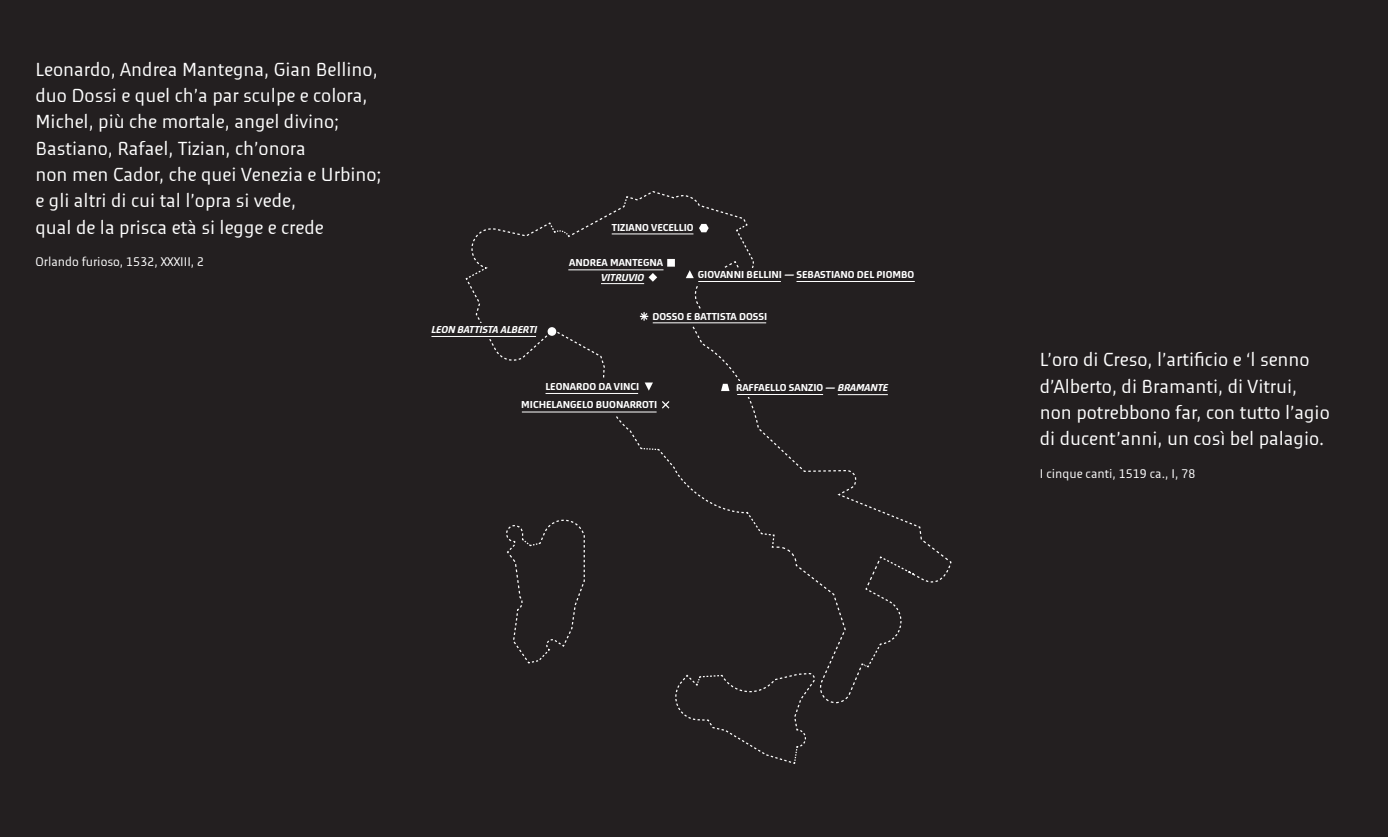
<style>
.page{position:relative;width:1388px;height:837px;background:#fff}
.page>*{position:absolute;margin:0;border:0;box-sizing:border-box;transform-origin:0 0}
.t1{font:18.75px/26.2px "Meran Pro";color:#fff}
.t2{font:12.5px "Meran Pro";color:#fff}
.t3{font:700 10px "Meran Pro";color:#fff}
.t4{font:italic 700 10px "Meran Pro";color:#fff}
.s1{font-style:italic}
</style>
<div class="page">
<div style="left:0;top:0;width:1388px;height:836px;background:#231f20"></div>
<svg style="left:465px;top:191px;width:487px;height:573px"></svg>
<div style="left:418px;top:323px;width:123px;height:16px;background:#231f20"></div>
<div style="left:517px;top:378px;width:123px;height:37px;background:#231f20"></div>
<div style="left:738px;top:381px;width:123px;height:15px;background:#231f20"></div>
<div style="left:696px;top:268px;width:128px;height:16px;background:#231f20"></div>
<div style="left:653px;top:310px;width:123px;height:15px;background:#231f20"></div>
<hr style="left:612px;top:233px;width:81px;height:1px;background:#fff">
<hr style="left:601px;top:283px;width:43px;height:1px;background:#fff">
<hr style="left:568px;top:269px;width:95px;height:1px;background:#fff">
<hr style="left:431px;top:336px;width:105px;height:1px;background:#fff">
<hr style="left:698px;top:281px;width:83px;height:1px;background:#fff">
<hr style="left:653px;top:322px;width:113px;height:1px;background:#fff">
<hr style="left:737px;top:394px;width:86px;height:1px;background:#fff">
<hr style="left:838px;top:394px;width:50px;height:1px;background:#fff">
<hr style="left:796px;top:281px;width:118px;height:1px;background:#fff">
<hr style="left:545px;top:393px;width:93px;height:1px;background:#fff">
<hr style="left:522px;top:411px;width:134px;height:1px;background:#fff">
<p class="t1" style="left:36px;top:56px;width:348px">Leonardo, Andrea Mantegna, Gian Bellino, duo Dossi e quel ch’a par sculpe e colora, Michel, più che mortale, angel divino; Bastiano, Rafael, Tizian, ch’onora<br>non men Cador, che quei Venezia e Urbino; e gli altri di cui tal l’opra si vede,<br>qual de la prisca età si legge e crede</p>
<p class="t2" style="left:36px;top:253px;width:170px">Orlando furioso, 1532, XXXIII, 2</p>
<p class="t3" style="left:612px;top:220px;width:83px">TIZIANO VECELLIO</p>
<p class="t3" style="left:569px;top:256px;width:95px">ANDREA MANTEGNA</p>
<p class="t4" style="left:601px;top:270px;width:44px">VITRUVIO</p>
<p class="t3" style="left:698px;top:268px;width:218px">GIOVANNI BELLINI — SEBASTIANO DEL PIOMBO</p>
<p class="t4" style="left:431px;top:323px;width:107px">LEON BATTISTA ALBERTI</p>
<p class="t3" style="left:652px;top:309px;width:116px">DOSSO E BATTISTA DOSSI</p>
<p class="t3" style="left:545px;top:379px;width:96px">LEONARDO DA VINCI</p>
<p class="t3" style="left:736px;top:380px;width:154px">RAFFAELLO SANZIO — <span class="s1">BRAMANTE</span></p>
<p class="t3" style="left:521px;top:398px;width:137px">MICHELANGELO BUONARROTI</p>
<p class="t1" style="left:1039px;top:346px;width:291px">L’oro di Creso, l’artificio e ‘l senno d’Alberto, di Bramanti, di Vitrui, non potrebbono far, con tutto l’agio di ducent’anni, un così bel palagio.</p>
<p class="t2" style="left:1039px;top:464px;width:157px">I cinque canti, 1519 ca., I, 78</p>
</div>
